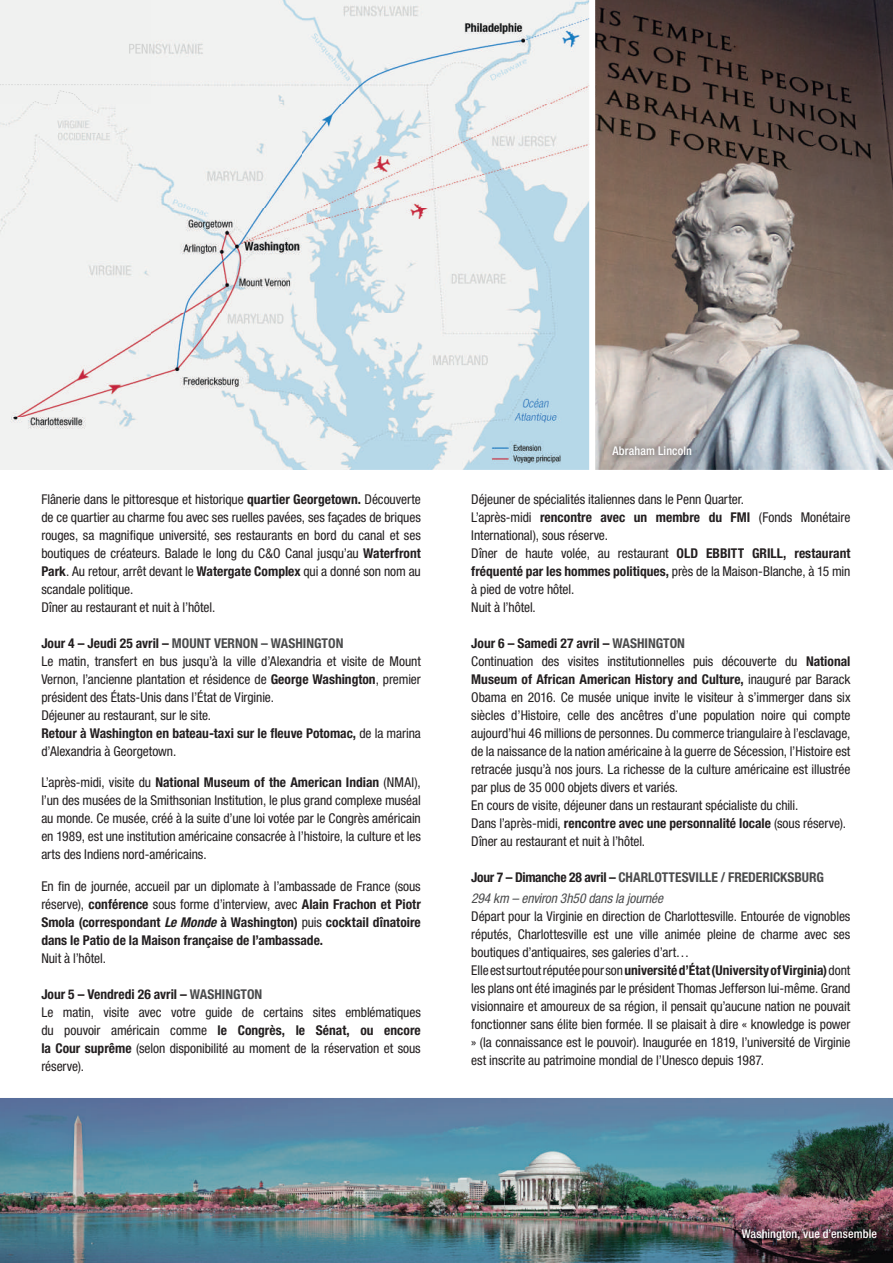
<style>
.page{position:relative;width:893px;height:1263px;background:#fff}
.page>*{position:absolute;margin:0;border:0;box-sizing:border-box;transform-origin:0 0}
.t1{font:condensed 13.5px/18px "Helvetica Neue LT Std";letter-spacing:-.005em;color:#231f20}
.t2{font:700 condensed 13.5px/18px "Helvetica Neue LT Std";color:#231f20;text-align:justify}
.t3{font:700 condensed 13.5px/21px "Helvetica Neue LT Std";letter-spacing:-.005em;color:#4b4c4d}
.t4{font:500 condensed 12px "Helvetica Neue LT Std";letter-spacing:.015em;color:#fff}
.s1{font-weight:700}
.s2{font-weight:700;color:#4b4c4d}
.s3{font-weight:400}
.s4{font-style:italic}
.s5{color:#231f20}
.s6{font-weight:400;font-style:italic}
</style>
<div class="page">
<img style="left:0;top:0;width:589px;height:418px">
<img style="left:0;top:418px;width:589px;height:52px">
<img style="left:595px;top:0;width:298px;height:470px">
<img style="left:605px;top:438px;width:94px;height:25px">
<img style="left:0;top:1098px;width:893px;height:165px">
<img style="left:734px;top:1221px;width:151px;height:27px">
<p class="t1" style="left:41px;top:490px;width:381px">Flânerie dans le pittoresque et historique <span class="s1">quartier Georgetown.</span> Découverte de ce quartier au charme fou avec ses ruelles pavées, ses façades de briques rouges, sa magnifique université, ses restaurants en bord du canal et ses boutiques de créateurs. Balade le long du C&amp;O Canal jusqu’au <span class="s1">Waterfront Park</span>. Au retour, arrêt devant le <span class="s1">Watergate Complex</span> qui a donné son nom au scandale politique.<br>Dîner au restaurant et nuit à l’hôtel.</p>
<p class="t1" style="left:41px;top:634px;width:381px"><span class="s1">Jour 4 – Jeudi 25 avril –</span> <span class="s2">MOUNT VERNON – WASHINGTON<br></span>Le matin, transfert en bus jusqu’à la ville d’Alexandria et visite de Mount Vernon, l’ancienne plantation et résidence de <span class="s1">George Washington</span>, premier président des États-Unis dans l’État de Virginie.<br>Déjeuner au restaurant, sur le site.<br><span class="s1">Retour à Washington en bateau-taxi sur le fleuve Potomac,</span> de la marina d’Alexandria à Georgetown.</p>
<p class="t1" style="left:41px;top:773px;width:381px;text-align:justify">L’après-midi, visite du <span class="s1">National Museum of the American Indian</span> (NMAI), l’un des musées de la Smithsonian Institution, le plus grand complexe muséal au monde. Ce musée, créé à la suite d’une loi votée par le Congrès américain en 1989, est une institution américaine consacrée à l’histoire, la culture et les arts des Indiens nord-américains.</p>
<p class="t2" style="left:41px;top:877px;width:381px"><span class="s3">En fin de journée, accueil par un diplomate à l’ambassade de France (sous réserve),</span> conférence <span class="s3">sous forme d’interview, avec</span> Alain Frachon et Piotr Smola (correspondant <span class="s4">Le Monde</span> à Washington) <span class="s3">puis</span> cocktail dînatoire dans le Patio de la Maison française de l’ambassade.</p>
<p class="t1" style="left:41px;top:949px;width:66px">Nuit à l’hôtel.</p>
<p class="t1" style="left:41px;top:985px;width:381px"><span class="s1">Jour 5 – Vendredi 26 avril –</span> <span class="s2">WASHINGTON<br></span>Le matin, visite avec votre guide de certains sites emblématiques du pouvoir américain comme <span class="s1">le Congrès, le Sénat, ou encore la Cour suprême</span> (selon disponibilité au moment de la réservation et sous réserve).</p>
<p class="t4" style="left:612px;top:444px;width:81px">Abraham Lincoln</p>
<p class="t1" style="left:471px;top:490px;width:381px">Déjeuner de spécialités italiennes dans le Penn Quarter.<br>L’après-midi <span class="s1">rencontre avec un membre du FMI</span> (Fonds Monétaire International), sous réserve.<br>Dîner de haute volée, au restaurant <span class="s1">OLD EBBITT GRILL, restaurant fréquenté par les hommes politiques,</span> près de la Maison-Blanche, à 15 min à pied de votre hôtel.<br>Nuit à l’hôtel.</p>
<p class="t1" style="left:471px;top:634px;width:381px"><span class="s1">Jour 6 – Samedi 27 avril –</span> <span class="s2">WASHINGTON<br></span>Continuation des visites institutionnelles puis découverte du <span class="s1">National Museum of African American History and Culture,</span> inauguré par Barack Obama en 2016. Ce musée unique invite le visiteur à s’immerger dans six siècles d’Histoire, celle des ancêtres d’une population noire qui compte aujourd’hui 46 millions de personnes. Du commerce triangulaire à l’esclavage, de la naissance de la nation américaine à la guerre de Sécession, l’Histoire est retracée jusqu’à nos jours. La richesse de la culture américaine est illustrée par plus de 35 000 objets divers et variés.<br>En cours de visite, déjeuner dans un restaurant spécialiste du chili.<br>Dans l’après-midi, <span class="s1">rencontre avec une personnalité locale</span> (sous réserve).<br>Dîner au restaurant et nuit à l’hôtel.</p>
<p class="t3" style="left:471px;top:866px;width:354px"><span class="s5">Jour 7 – Dimanche 28 avril –</span> CHARLOTTESVILLE / FREDERICKSBURG<br><span class="s6">294 km – environ 3h50 dans la journée</span></p>
<p class="t1" style="left:471px;top:907px;width:381px">Départ pour la Virginie en direction de Charlottesville. Entourée de vignobles réputés, Charlottesville est une ville animée pleine de charme avec ses boutiques d’antiquaires, ses galeries d’art…<br>Elle est surtout réputée pour son <span class="s1">université d’État (University of Virginia)</span> dont les plans ont été imaginés par le président Thomas Jefferson lui-même. Grand visionnaire et amoureux de sa région, il pensait qu’aucune nation ne pouvait fonctionner sans élite bien formée. Il se plaisait à dire « knowledge is power » (la connaissance est le pouvoir). Inaugurée en 1819, l’université de Virginie est inscrite au patrimoine mondial de l’Unesco depuis 1987.</p>
<p class="t4" style="left:742px;top:1226px;width:137px">Washington, vue d’ensemble</p>
</div>
